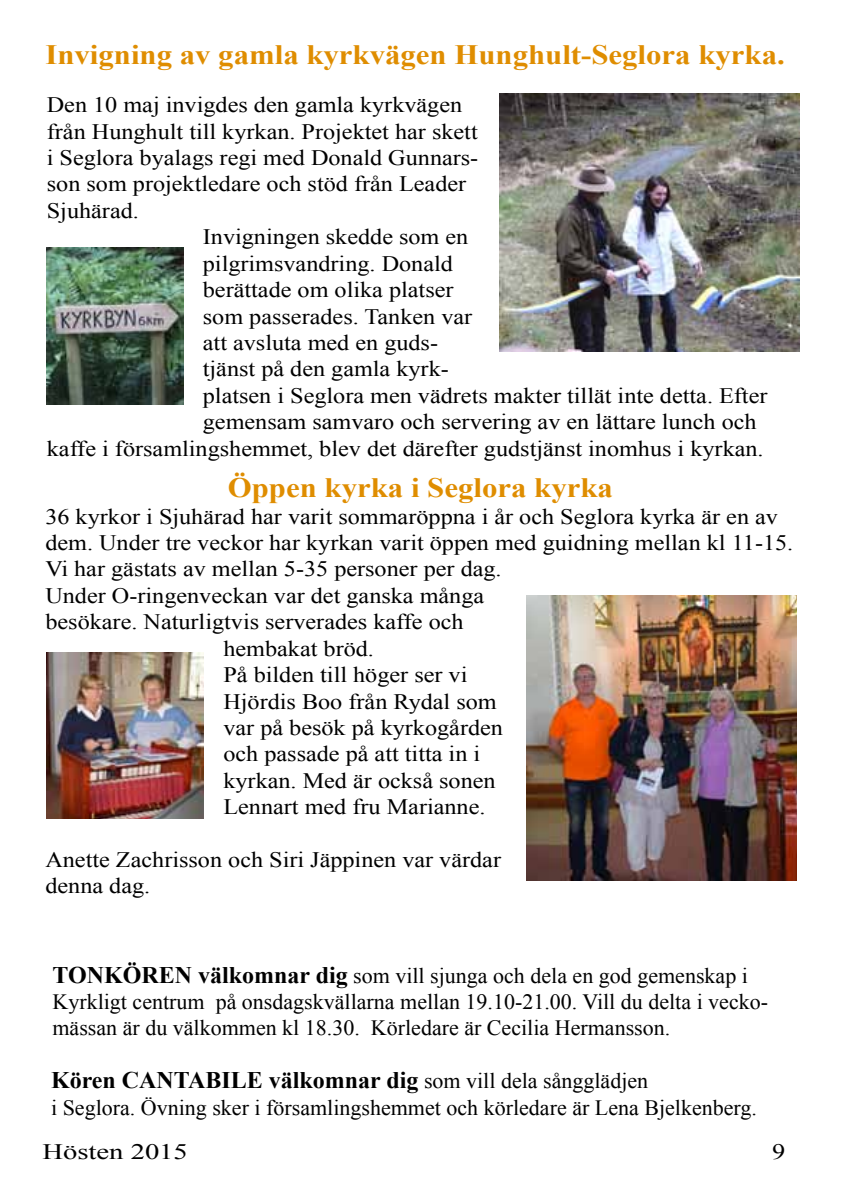
<style>
.page{position:relative;width:842px;height:1191px;background:#fff}
.page>*{position:absolute;margin:0;border:0;box-sizing:border-box;transform-origin:0 0}
.t1{font:700 28px "Times New Roman";color:#df8d00;scale:1.1 1}
.t2{font:700 23.8px "Times New Roman";color:#000}
.t3{font:22px/26.4px "Times New Roman";color:#000;scale:1.1 1}
.t4{font:22px "Times New Roman";color:#000;scale:1.3 1}
.t5{font:22px "Times New Roman";color:#000;scale:1.2 1}
.t6{font:21.8px/26.4px "Times New Roman";color:#000}
.s1{font-weight:700;font-size:23.8px}
.s2{font-weight:400;font-size:21.8px}
</style>
<div class="page">
<img style="left:499px;top:93px;width:300px;height:258px">
<img style="left:47px;top:247px;width:136px;height:157px">
<img style="left:47px;top:652px;width:157px;height:166px">
<img style="left:526px;top:595px;width:270px;height:285px">
<p class="t1" style="left:45px;top:36px;width:674px">Invigning av gamla kyrkvägen Hunghult-Seglora kyrka.</p>
<p class="t3" style="left:47px;top:91px;width:379px">Den 10 maj invigdes den gamla kyrkvägen</p>
<p class="t3" style="left:47px;top:118px;width:393px">från Hunghult till kyrkan. Projektet har skett</p>
<p class="t3" style="left:47px;top:144px;width:394px">i Seglora byalags regi med Donald Gunnars-</p>
<p class="t3" style="left:47px;top:170px;width:383px">son som projektledare och stöd från Leader</p>
<p class="t3" style="left:47px;top:197px;width:85px">Sjuhärad.</p>
<p class="t3" style="left:203px;top:223px;width:243px">Invigningen skedde som en</p>
<p class="t3" style="left:203px;top:250px;width:229px">pilgrimsvandring. Donald</p>
<p class="t3" style="left:203px;top:276px;width:229px">berättade om olika platser</p>
<p class="t3" style="left:203px;top:302px;width:246px">som passerades. Tanken var</p>
<p class="t3" style="left:203px;top:329px;width:215px">att avsluta med en guds-</p>
<p class="t3" style="left:203px;top:355px;width:225px">tjänst på den gamla kyrk-</p>
<p class="t3" style="left:203px;top:382px;width:515px">platsen i Seglora men vädrets makter tillät inte detta. Efter</p>
<p class="t3" style="left:203px;top:408px;width:505px">gemensam samvaro och servering av en lättare lunch och</p>
<p class="t3" style="left:47px;top:434px;width:653px">kaffe i församlingshemmet, blev det därefter gudstjänst inomhus i kyrkan.</p>
<p class="t1" style="left:228px;top:468px;width:352px">Öppen kyrka i Seglora kyrka</p>
<p class="t3" style="left:45px;top:503px;width:667px">36 kyrkor i Sjuhärad har varit sommaröppna i år och Seglora kyrka är en av</p>
<p class="t3" style="left:45px;top:529px;width:681px">dem. Under tre veckor har kyrkan varit öppen med guidning mellan kl 11-15.</p>
<p class="t3" style="left:45px;top:555px;width:416px">Vi har gästats av mellan 5-35 personer per dag.</p>
<p class="t3" style="left:45px;top:582px;width:400px">Under O-ringenveckan var det ganska många</p>
<p class="t3" style="left:45px;top:608px;width:382px">besökare. Naturligtvis serverades kaffe och</p>
<p class="t3" style="left:223px;top:635px;width:138px">hembakat bröd.</p>
<p class="t3" style="left:223px;top:661px;width:223px">På bilden till höger ser vi</p>
<p class="t3" style="left:223px;top:687px;width:250px">Hjördis Boo från Rydal som</p>
<p class="t3" style="left:223px;top:714px;width:256px">var på besök på kyrkogården</p>
<p class="t3" style="left:223px;top:740px;width:235px">och passade på att titta in i</p>
<p class="t3" style="left:223px;top:767px;width:249px">kyrkan. Med är också sonen</p>
<p class="t3" style="left:223px;top:793px;width:240px">Lennart med fru Marianne.</p>
<p class="t3" style="left:45px;top:846px;width:416px">Anette Zachrisson och Siri Jäppinen var värdar denna dag.</p>
<p class="t6" style="left:53px;top:961px;width:717px"><span class="s1">TONKÖREN välkomnar dig</span> som vill sjunga och dela en god gemenskap i<br>Kyrkligt centrum på onsdagskvällarna mellan 19.10-21.00. Vill du delta i vecko&shy;mässan är du välkommen kl 18.30. Körledare är Cecilia Hermansson.</p>
<p class="t2" style="left:51px;top:1063px;width:599px">Kören CANTABILE välkomnar dig <span class="s2">som vill dela sångglädjen</span></p>
<p class="t6" style="left:51px;top:1093px;width:707px">i Seglora. Övning sker i församlingshemmet och körledare är Lena Bjelkenberg.</p>
<p class="t4" style="left:43px;top:1136px;width:113px">Hösten 2015</p>
<p class="t5" style="left:772px;top:1136px;width:13px">9</p>
</div>
